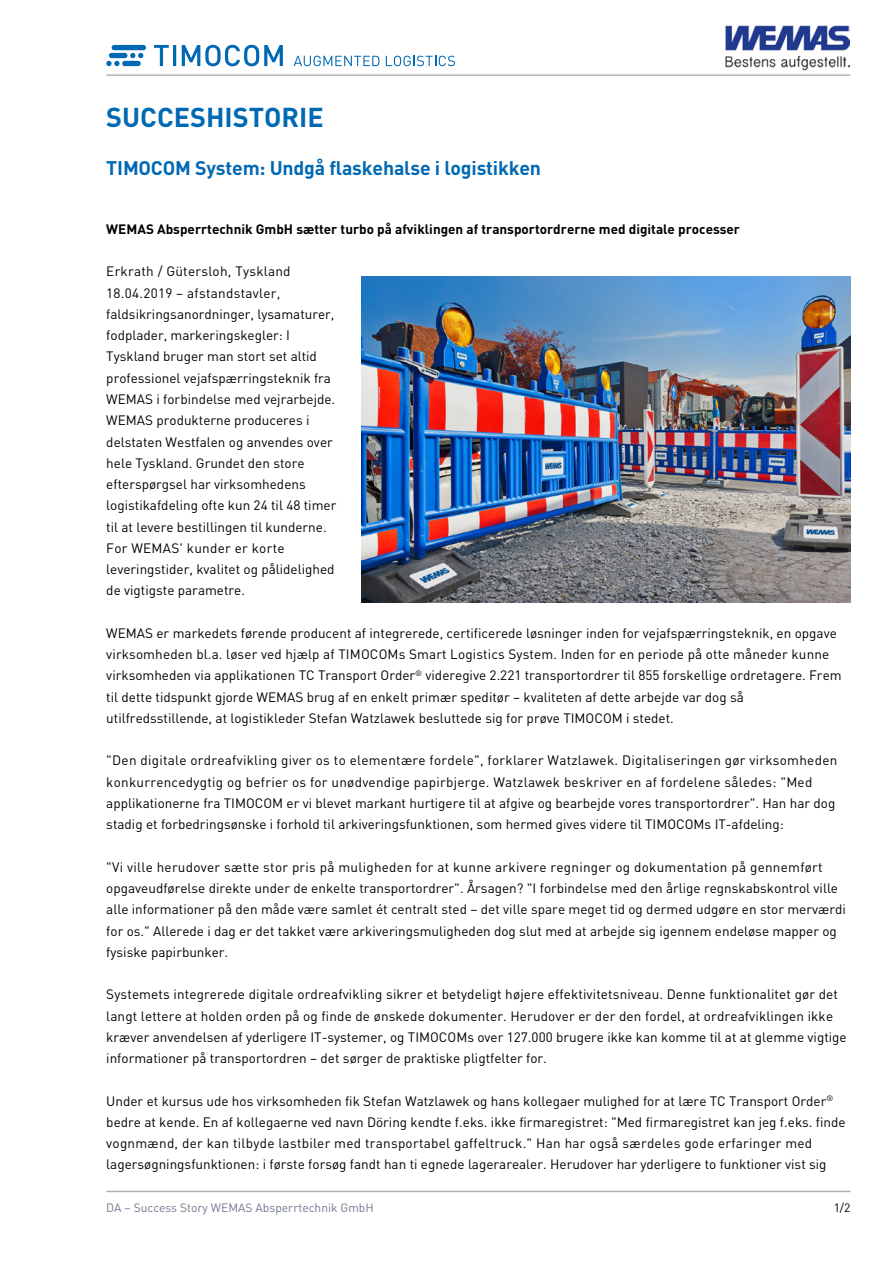
<style>
.page{position:relative;width:893px;height:1263px;background:#fff}
.page>*{position:absolute;margin:0;border:0;box-sizing:border-box;transform-origin:0 0}
.Überschrift_A4{font:700 27px "DIN Pro";color:#0069b4}
.Überschrift_A4-2{font:700 19.5px "DIN Pro";letter-spacing:-.01em;color:#0069b4}
.Fließtext_A4{font:13.5px/21.3px "DIN Pro";color:#000}
.Fließtext_A4-2{font:13.5px/21.3px "DIN Pro";letter-spacing:.02em;color:#000}
.Fließtext_A4-3{font:700 13.5px "DIN Pro";color:#000}
.Basis{font:12px "DIN Pro";color:#707a8d}
.t1{font:12px "DIN Pro";color:#000}
</style>
<div class="page">
<hr style="left:106px;top:74px;width:744px;height:2px;background:#b2b2b2">
<hr style="left:106px;top:1191px;width:744px;height:1px;background:#b2b2b2">
<div style="left:112px;top:45px;width:34px;height:5px;background:#0069b4;border-radius:3px"></div>
<svg style="left:106px;top:61px;width:14px;height:5px"></svg>
<div style="left:122px;top:61px;width:19px;height:5px;background:#0069b4;border-radius:3px"></div>
<svg style="left:130px;top:53px;width:13px;height:5px"></svg>
<div style="left:109px;top:53px;width:18px;height:5px;background:#0069b4;border-radius:3px"></div>
<svg style="left:294px;top:56px;width:85px;height:10px"></svg>
<svg style="left:386px;top:56px;width:69px;height:10px"></svg>
<svg style="left:154px;top:45px;width:15px;height:21px"></svg>
<hr style="left:173px;top:45px;width:3px;height:21px;background:#0069b4">
<svg style="left:182px;top:45px;width:101px;height:21px"></svg>
<img style="left:725px;top:26px;width:124px;height:44px">
<img style="left:361px;top:276px;width:489px;height:326px">
<p class="Überschrift_A4" style="left:106px;top:95px;width:219px">SUCCESHISTORIE</p>
<p class="Überschrift_A4-2" style="left:106px;top:152px;width:436px">TIMOCOM System: Undgå flaskehalse i logistikken</p>
<p class="Fließtext_A4-3" style="left:106px;top:218px;width:635px">WEMAS Absperrtechnik GmbH sætter turbo på afviklingen af transportordrerne med digitale processer</p>
<p class="Fließtext_A4" style="left:106px;top:260px;width:232px">Erkrath / Gütersloh, Tyskland 18.04.2019 – afstandstavler, faldsikringsanordninger, lysamaturer, fodplader, markeringskegler: I Tyskland bruger man stort set altid professionel vejafspærringsteknik fra WEMAS i forbindelse med vejrarbejde.<br>WEMAS produkterne produceres i delstaten Westfalen og anvendes over hele Tyskland. Grundet den store efterspørgsel har virksomhedens logistikafdeling ofte kun 24 til 48 timer til at levere bestillingen til kunderne.<br>For WEMAS' kunder er korte leveringstider, kvalitet og pålidelighed de vigtigste parametre.</p>
<p class="Fließtext_A4" style="left:106px;top:621px;width:737px">WEMAS er markedets førende producent af integrerede, certificerede løsninger inden for vejafspærringsteknik, en opgave virksomheden bl.a. løser ved hjælp af TIMOCOMs Smart Logistics System. Inden for en periode på otte måneder kunne virksomheden via applikationen TC Transport Order<sup>®</sup> videregive 2.221 transportordrer til 855 forskellige ordretagere. Frem til dette tidspunkt gjorde WEMAS brug af en enkelt primær speditør – kvaliteten af dette arbejde var dog så utilfredsstillende, at logistikleder Stefan Watzlawek besluttede sig for prøve TIMOCOM i stedet.</p>
<p class="Fließtext_A4-2" style="left:106px;top:749px;width:732px">"Den digitale ordreafvikling giver os to elementære fordele", forklarer Watzlawek. Digitaliseringen gør virksomheden konkurrencedygtig og befrier os for unødvendige papirbjerge. Watzlawek beskriver en af fordelene således: "Med applikationerne fra TIMOCOM er vi blevet markant hurtigere til at afgive og bearbejde vores transportordrer". Han har dog stadig et forbedringsønske i forhold til arkiveringsfunktionen, som hermed gives videre til TIMOCOMs IT-afdeling:</p>
<p class="Fließtext_A4" style="left:106px;top:855px;width:741px">"Vi ville herudover sætte stor pris på muligheden for at kunne arkivere regninger og dokumentation på gennemført opgaveudførelse direkte under de enkelte transportordrer". Årsagen? "I forbindelse med den årlige regnskabskontrol ville alle informationer på den måde være samlet ét centralt sted – det ville spare meget tid og dermed udgøre en stor merværdi for os." Allerede i dag er det takket være arkiveringsmuligheden dog slut med at arbejde sig igennem endeløse mapper og fysiske papirbunker.</p>
<p class="Fließtext_A4" style="left:106px;top:982px;width:742px">Systemets integrerede digitale ordreafvikling sikrer et betydeligt højere effektivitetsniveau. Denne funktionalitet gør det langt lettere at holden orden på og finde de ønskede dokumenter. Herudover er der den fordel, at ordreafviklingen ikke kræver anvendelsen af yderligere IT-systemer, og TIMOCOMs over 127.000 brugere ikke kan komme til at at glemme vigtige informationer på transportordren – det sørger de praktiske pligtfelter for.</p>
<p class="Fließtext_A4" style="left:106px;top:1089px;width:741px">Under et kursus ude hos virksomheden fik Stefan Watzlawek og hans kollegaer mulighed for at lære TC Transport Order<sup>® </sup>bedre at kende. En af kollegaerne ved navn Döring kendte f.eks. ikke firmaregistret: "Med firmaregistret kan jeg f.eks. finde vognmænd, der kan tilbyde lastbiler med transportabel gaffeltruck." Han har også særdeles gode erfaringer med lagersøgningsfunktionen: i første forsøg fandt han ti egnede lagerarealer. Herudover har yderligere to funktioner vist sig</p>
<p class="Basis" style="left:106px;top:1198px;width:269px">DA – Success Story WEMAS Absperrtechnik GmbH</p>
<p class="t1" style="left:834px;top:1198px;width:18px">1/2</p>
</div>
